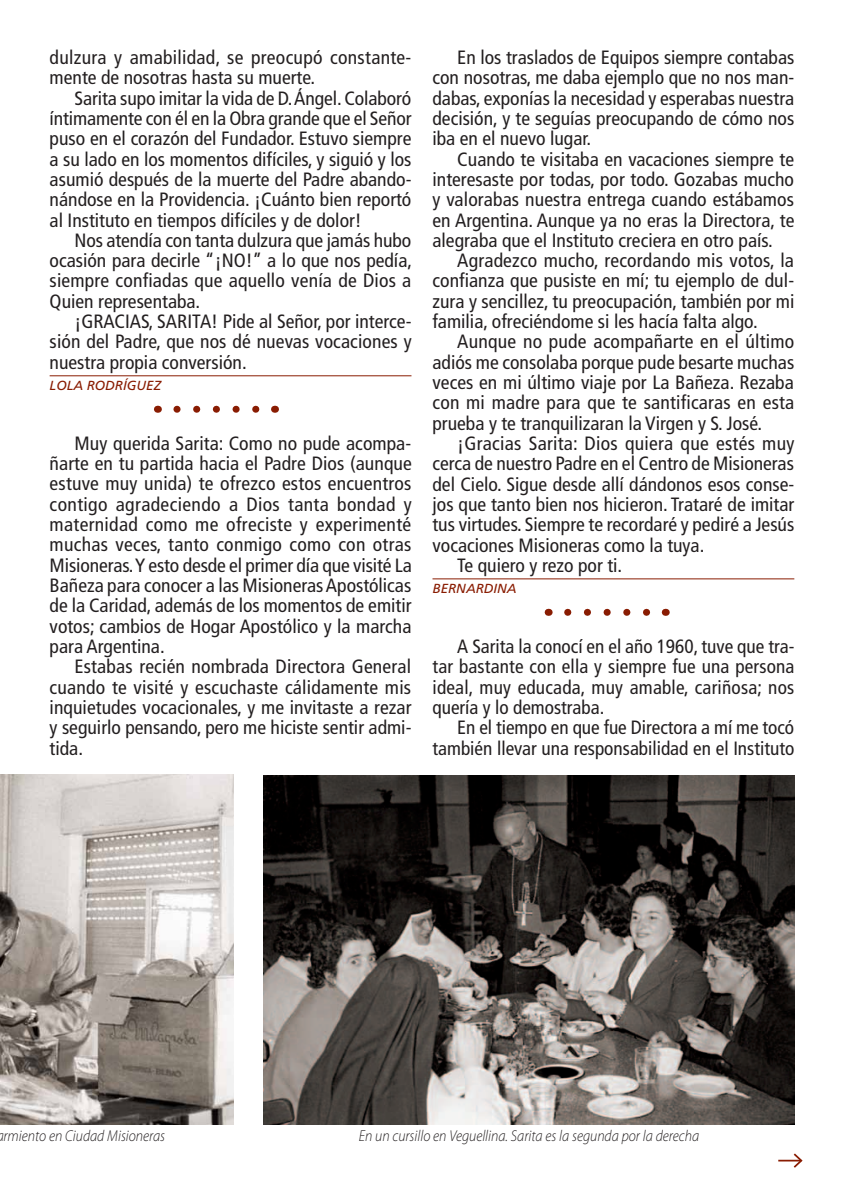
<style>
.page{position:relative;width:844px;height:1191px;background:#fff}
.page>*{position:absolute;margin:0;border:0;box-sizing:border-box;transform-origin:0 0}
.t1{font:condensed 19.25px/20.3px "Frutiger LT Std";color:#231f20;text-align:justify}
.t2{font:italic 300 15.75px "Myriad Pro";color:#231f20;scale:.9 1}
.t3{font:italic 13.12px "Frutiger LT Std";color:#891c02}
</style>
<div class="page">
<img style="left:0;top:774px;width:233px;height:350px">
<img style="left:263px;top:776px;width:531px;height:348px">
<hr style="left:50px;top:375px;width:361px;height:1px;background:#891c02">
<hr style="left:432px;top:578px;width:362px;height:1px;background:#891c02">
<hr style="left:778px;top:1159px;width:23px;height:2px;background:#891c02">
<svg style="left:791px;top:1153px;width:12px;height:15px"></svg>
<svg style="left:177px;top:406px;width:83px;height:7px"></svg>
<svg style="left:567px;top:609px;width:84px;height:7px"></svg>
<p class="t1" style="left:50px;top:47px;width:363px">dulzura y amabilidad, se preocupó constante&shy;mente de nosotras hasta su muerte.</p>
<p class="t1" style="left:50px;top:88px;width:363px;text-indent:25px">Sarita supo imitar la vida de D. Ángel. Colaboró íntimamente con él en la Obra grande que el Señor puso en el corazón del Fundador. Estuvo siempre a su lado en los momentos difíciles, y siguió y los asumió después de la muerte del Padre abando&shy;nándose en la Providencia. ¡Cuánto bien reportó al Instituto en tiempos difíciles y de dolor!</p>
<p class="t1" style="left:50px;top:230px;width:364px;text-indent:25px">Nos atendía con tanta dulzura que jamás hubo ocasión para decirle “¡NO!” a lo que nos pedía, siempre confiadas que aquello venía de Dios a Quien representaba.</p>
<p class="t1" style="left:50px;top:311px;width:363px;text-indent:25px">¡GRACIAS, SARITA! Pide al Señor, por interce&shy;sión del Padre, que nos dé nuevas vocaciones y nuestra propia conversión.</p>
<p class="t3" style="left:50px;top:377px;width:113px">LOLA RODRÍGUEZ</p>
<p class="t1" style="left:50px;top:433px;width:363px;text-indent:25px">Muy querida Sarita: Como no pude acompa&shy;ñarte en tu partida hacia el Padre Dios (aunque estuve muy unida) te ofrezco estos encuentros contigo agradeciendo a Dios tanta bondad y maternidad como me ofreciste y experimenté muchas veces, tanto conmigo como con otras Misioneras. Y esto desde el primer día que visité La Bañeza para conocer a las Misioneras Apostólicas de la Caridad, además de los momentos de emitir votos; cambios de Hogar Apostólico y la marcha para Argentina.</p>
<p class="t1" style="left:50px;top:656px;width:363px;text-indent:25px">Estabas recién nombrada Directora General cuando te visité y escuchaste cálidamente mis inquietudes vocacionales, y me invitaste a rezar y seguirlo pensando, pero me hiciste sentir admi&shy;tida.</p>
<p class="t1" style="left:432px;top:47px;width:363px;text-indent:25px">En los traslados de Equipos siempre contabas con nosotras, me daba ejemplo que no nos man&shy;dabas, exponías la necesidad y esperabas nuestra decisión, y te seguías preocupando de cómo nos iba en el nuevo lugar.</p>
<p class="t1" style="left:432px;top:149px;width:363px;text-indent:25px">Cuando te visitaba en vacaciones siempre te interesaste por todas, por todo. Gozabas mucho y valorabas nuestra entrega cuando estábamos en Argentina. Aunque ya no eras la Directora, te alegraba que el Instituto creciera en otro país.</p>
<p class="t1" style="left:432px;top:250px;width:363px;text-indent:25px">Agradezco mucho, recordando mis votos, la confianza que pusiste en mí; tu ejemplo de dul&shy;zura y sencillez, tu preocupación, también por mi familia, ofreciéndome si les hacía falta algo.</p>
<p class="t1" style="left:432px;top:332px;width:363px;text-indent:25px">Aunque no pude acompañarte en el último adiós me consolaba porque pude besarte muchas veces en mi último viaje por La Bañeza. Rezaba con mi madre para que te santificaras en esta prueba y te tranquilizaran la Virgen y S. José.</p>
<p class="t1" style="left:457px;top:433px;width:338px">¡Gracias Sarita: Dios quiera que estés muy</p>
<p class="t1" style="left:432px;top:453px;width:363px">cerca de nuestro Padre en el Centro de Misioneras</p>
<p class="t1" style="left:432px;top:474px;width:363px">del Cielo. Sigue desde allí dándonos esos conse-</p>
<p class="t1" style="left:432px;top:494px;width:363px">jos que tanto bien nos hicieron. Trataré de imitar</p>
<p class="t1" style="left:432px;top:514px;width:363px">tus virtudes. Siempre te recordaré y pediré a Jesús</p>
<p class="t1" style="left:432px;top:535px;width:273px">vocaciones Misioneras como la tuya.</p>
<p class="t1" style="left:457px;top:555px;width:166px">Te quiero y rezo por ti.</p>
<p class="t3" style="left:432px;top:580px;width:86px">BERNARDINA</p>
<p class="t1" style="left:432px;top:636px;width:363px;text-indent:25px">A Sarita la conocí en el año 1960, tuve que tra&shy;tar bastante con ella y siempre fue una persona ideal, muy educada, muy amable, cariñosa; nos quería y lo demostraba.</p>
<p class="t1" style="left:432px;top:717px;width:363px;text-align:right">En el tiempo en que fue Directora a mí me tocó también llevar una responsabilidad en el Instituto</p>
<p class="t2" style="left:-4px;top:1127px;width:189px">armiento en Ciudad Misioneras</p>
<p class="t2" style="left:359px;top:1127px;width:379px">En un cursillo en Veguellina. Sarita es la segunda por la derecha</p>
</div>
